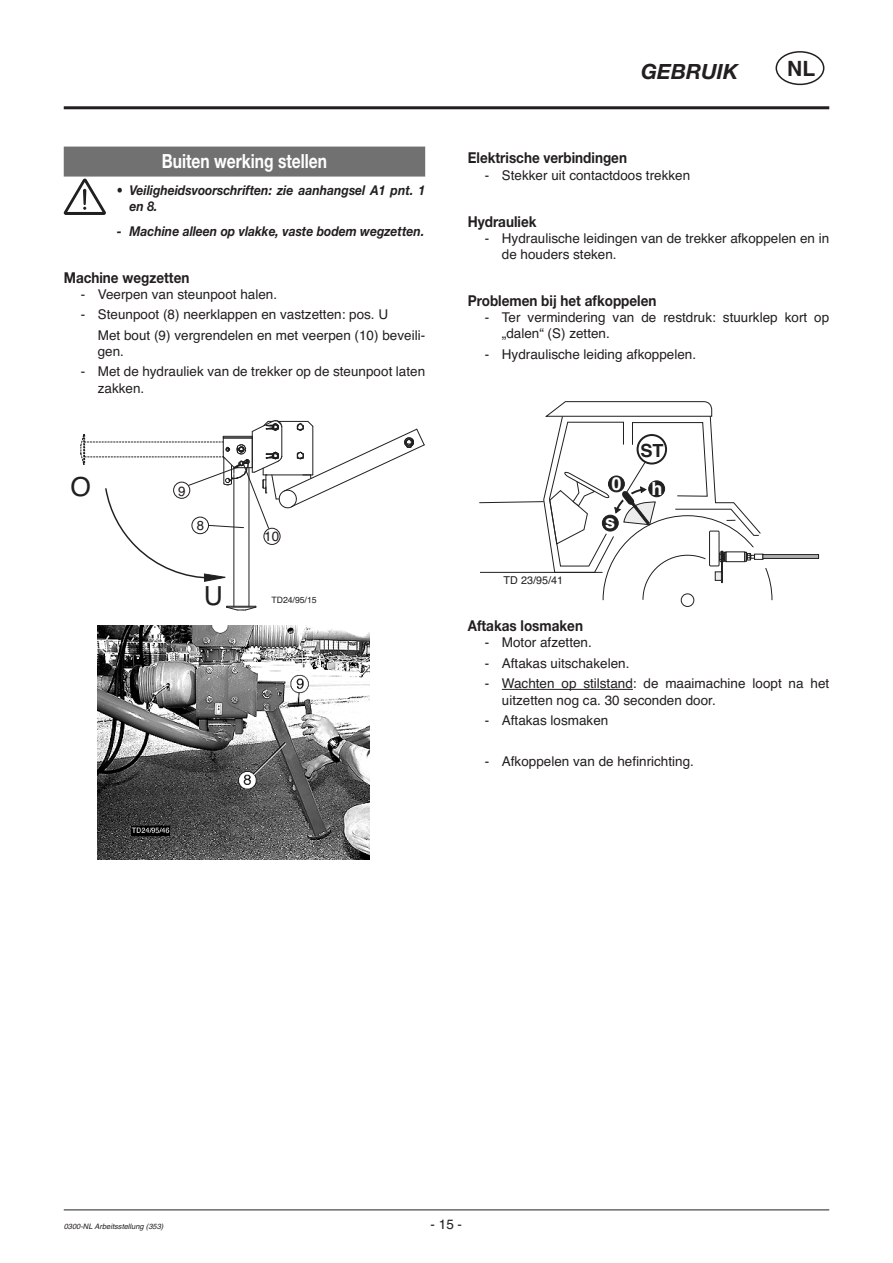
<style>
.page{position:relative;width:893px;height:1263px;background:#fff}
.page>*{position:absolute;margin:0;border:0;box-sizing:border-box;transform-origin:0 0}
.t1{font:26.25px "Helvetica";color:#202020}
.t2{font:italic 700 21px "Helvetica Neue";color:#231f20}
.t3{font:700 21px "Helvetica";color:#231f20}
.t4{font:700 19.5px "Helvetica Neue";color:#fff;scale:.8 1}
.t5{font:700 18px "Helvetica";color:#fff}
.t6{font:700 18px "Helvetica";color:#202020}
.t7{font:700 15px "Helvetica Neue";color:#231f20;scale:.9 1}
.t8{font:13.5px/16.2px "Helvetica";color:#231f20}
.t9{font:italic 700 13.5px/16.2px "Helvetica Neue";color:#231f20;scale:.9 1}
.t10{font:13.2px "Helvetica";color:#202020}
.t11{font:10.8px "Helvetica";color:#202020}
.t12{font:8.7px "Helvetica";letter-spacing:-.005em;color:#202020}
.t13{font:italic 7.5px "Helvetica";color:#231f20}
</style>
<div class="page">
<hr style="left:64px;top:106px;width:765px;height:3px;background:#231f20">
<div style="left:775px;top:51px;width:49px;height:34px;border:2px solid #231f20;border-radius:50%"></div>
<hr style="left:64px;top:1209px;width:765px;height:1px;background:#231f20">
<div style="left:64px;top:147px;width:361px;height:30px;background:#717171"></div>
<div style="left:681px;top:594px;width:13px;height:13px;border:1px solid #202020;border-radius:50%"></div>
<hr style="left:763px;top:555px;width:56px;height:3px;background:#b1b1b1">
<div style="left:762px;top:554px;width:57px;height:5px;border:1px solid #202020"></div>
<svg style="left:479px;top:401px;width:315px;height:200px"></svg>
<hr style="left:249px;top:468px;width:1px;height:138px;background:#202020">
<svg style="left:226px;top:606px;width:30px;height:5px"></svg>
<hr style="left:234px;top:479px;width:1px;height:127px;background:#202020">
<svg style="left:80px;top:420px;width:345px;height:162px"></svg>
<div style="left:264px;top:528px;width:16px;height:17px;border:1px solid #231f20;border-radius:50%"></div>
<img style="left:98px;top:625px;width:272px;height:235px">
<svg style="left:64px;top:179px;width:42px;height:36px"></svg>
<hr style="left:502px;top:689px;width:131px;height:1px;background:#231f20">
<h3 class="t4" style="left:162px;top:154px;width:208px">Buiten werking stellen</h3>
<p class="t9" style="left:130px;top:183px;width:330px;text-indent:-13px">• Veiligheidsvoorschriften: zie aanhangsel A1 pnt. 1 en 8.</p>
<p class="t9" style="left:117px;top:224px;width:343px">- Machine alleen op vlakke, vaste bodem wegzetten.</p>
<p class="t7" style="left:64px;top:272px;width:141px">Machine wegzetten</p>
<p class="t8" style="left:81px;top:287px;width:198px">- Veerpen van steunpoot halen.</p>
<p class="t8" style="left:98px;top:305px;width:329px;line-height:20.5px;text-indent:-17px">- Steunpoot (8) neerklappen en vastzetten: pos. U<br>Met bout (9) vergrendelen en met veerpen (10) beveili-</p>
<p class="t8" style="left:98px;top:344px;width:28px">gen.</p>
<p class="t8" style="left:98px;top:365px;width:329px;text-indent:-17px">- Met de hydrauliek van de trekker op de steunpoot laten zakken.</p>
<h1 class="t1" style="left:71px;top:478px;width:22px">O</h1>
<p class="t8" style="left:178px;top:484px;width:9px">9</p>
<p class="t10" style="left:197px;top:520px;width:9px">8</p>
<p class="t8" style="left:264px;top:529px;width:17px">10</p>
<h1 class="t1" style="left:204px;top:586px;width:21px">U</h1>
<p class="t12" style="left:271px;top:597px;width:47px">TD24/95/15</p>
<h2 class="t2" style="left:641px;top:64px;width:99px">GEBRUIK</h2>
<h2 class="t3" style="left:787px;top:61px;width:29px">NL</h2>
<p class="t7" style="left:468px;top:153px;width:178px">Elektrische verbindingen</p>
<p class="t8" style="left:485px;top:168px;width:207px">- Stekker uit contactdoos trekken</p>
<p class="t7" style="left:468px;top:216px;width:78px">Hydrauliek</p>
<p class="t8" style="left:502px;top:231px;width:329px;text-indent:-17px">- Hydraulische leidingen van de trekker afkoppelen en in de houders steken.</p>
<p class="t7" style="left:468px;top:295px;width:211px">Problemen bij het afkoppelen</p>
<p class="t8" style="left:502px;top:311px;width:329px;text-indent:-17px">- Ter vermindering van de restdruk: stuurklep kort op „dalen“ (S) zetten.</p>
<p class="t8" style="left:485px;top:347px;width:213px">- Hydraulische leiding afkoppelen.</p>
<h3 class="t6" style="left:640px;top:444px;width:25px">ST</h3>
<h3 class="t5" style="left:612px;top:477px;width:12px">0</h3>
<h3 class="t5" style="left:651px;top:482px;width:13px">h</h3>
<p class="t11" style="left:504px;top:576px;width:61px">TD 23/95/41</p>
<h3 class="t5" style="left:605px;top:515px;width:12px">s</h3>
<p class="t7" style="left:468px;top:620px;width:130px">Aftakas losmaken</p>
<p class="t8" style="left:485px;top:636px;width:109px">- Motor afzetten.</p>
<p class="t8" style="left:485px;top:656px;width:146px">- Aftakas uitschakelen.</p>
<p class="t8" style="left:502px;top:677px;width:329px;text-indent:-17px">- Wachten op stilstand: de maaimachine loopt na het uitzetten nog ca. 30 seconden door.</p>
<p class="t8" style="left:485px;top:713px;width:125px">- Aftakas losmaken</p>
<p class="t8" style="left:485px;top:754px;width:211px">- Afkoppelen van de hefinrichting.</p>
<p class="t13" style="left:64px;top:1223px;width:101px">0300-NL Arbeitsstellung (353)</p>
<p class="t8" style="left:431px;top:1217px;width:33px">- 15 -</p>
</div>
